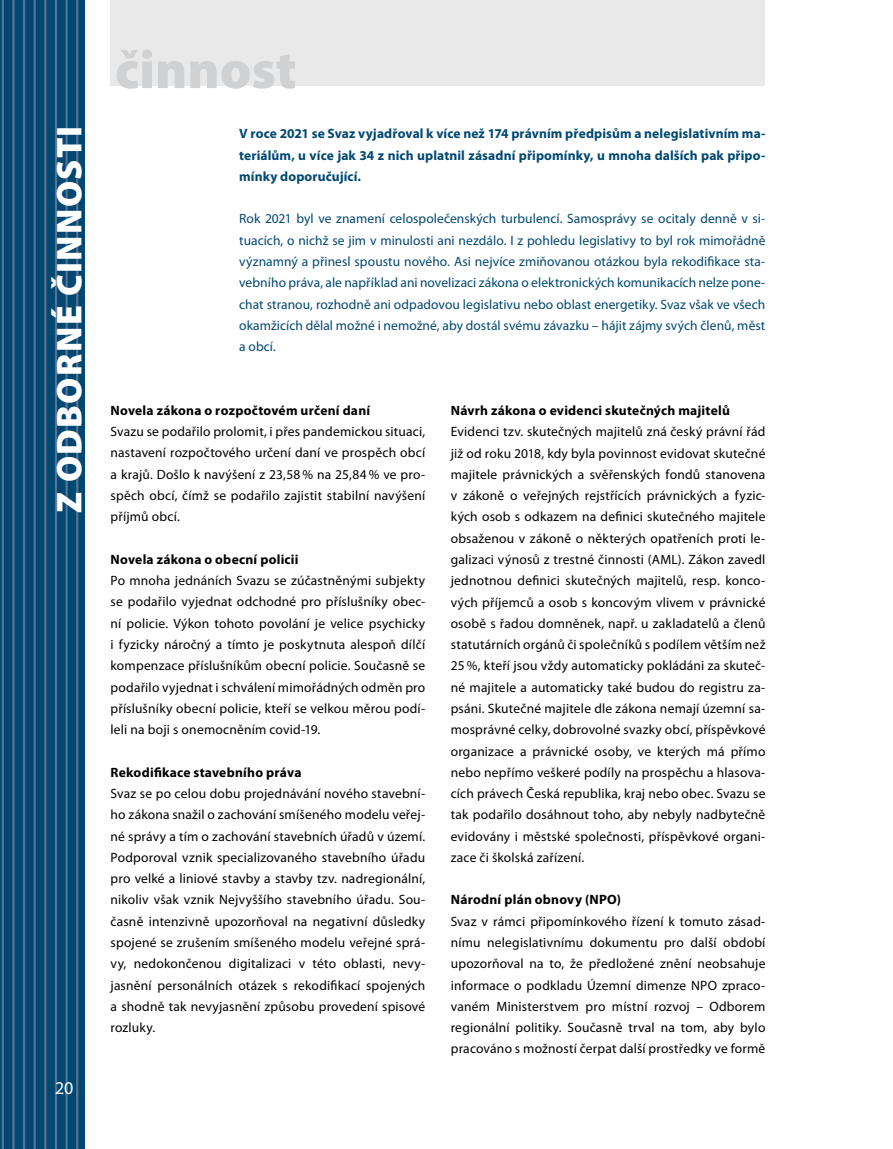
<style>
.page{position:relative;width:893px;height:1149px;background:#fff}
.page>*{position:absolute;margin:0;border:0;box-sizing:border-box;transform-origin:0 0}
.t1{font:900 54px "Myriad Pro";color:#d0d1d2}
.t2{font:900 36px "Myriad Pro";letter-spacing:.04em;color:#fff}
.t3{font:18px "Myriad Pro";color:#fff}
.t4{font:13.5px/21.3px "Myriad Pro";letter-spacing:.015em;color:#000;text-align:justify}
.t5{font:13.5px/21.3px "Myriad Pro";letter-spacing:.005em;color:#004871;text-align:justify}
.t6{font:700 13.5px/21.3px "Myriad Pro";letter-spacing:.01em;color:#004871;text-align:justify}
.t7{font:700 13.5px "Myriad Pro";letter-spacing:.02em;color:#000}
</style>
<div class="page">
<div style="left:0;top:0;width:85px;height:1148px;background:#004871"></div>
<hr style="left:76px;top:0;width:2px;height:1148px;background:#567193">
<hr style="left:65px;top:0;width:3px;height:1148px;background:#567193">
<hr style="left:55px;top:0;width:2px;height:1148px;background:#567193">
<hr style="left:44px;top:0;width:2px;height:1148px;background:#567193">
<hr style="left:34px;top:0;width:2px;height:1148px;background:#567193">
<hr style="left:23px;top:0;width:2px;height:1148px;background:#567193">
<hr style="left:12px;top:0;width:3px;height:1148px;background:#567193">
<hr style="left:2px;top:0;width:2px;height:1148px;background:#567193">
<div style="left:111px;top:0;width:654px;height:85px;background:#e9e9ea"></div>
<h2 class="t2" style="left:45px;top:512px;width:388px;rotate:-90deg">Z ODBORNÉ ČINNOSTI</h2>
<h3 class="t3" style="left:55px;top:1076px;width:20px">20</h3>
<h1 class="t1" style="left:115px;top:34px;width:183px">činnost</h1>
<p class="t6" style="left:239px;top:123px;width:528px">V roce 2021 se Svaz vyjadřoval k více než 174 právním předpisům a nelegislativním ma&shy;teriálům, u více jak 34 z nich uplatnil zásadní připomínky, u mnoha dalších pak připo&shy;mínky doporučující.</p>
<p class="t5" style="left:239px;top:208px;width:528px">Rok 2021 byl ve znamení celospolečenských turbulencí. Samosprávy se ocitaly denně v si&shy;tuacích, o nichž se jim v minulosti ani nezdálo. I z pohledu legislativy to byl rok mimořádně významný a přinesl spoustu nového. Asi nejvíce zmiňovanou otázkou byla rekodifikace sta&shy;vebního práva, ale například ani novelizaci zákona o elektronických komunikacích nelze pone&shy;chat stranou, rozhodně ani odpadovou legislativu nebo oblast energetiky. Svaz však ve všech okamžicích dělal možné i nemožné, aby dostál svému závazku – hájit zájmy svých členů, měst a obcí.</p>
<p class="t7" style="left:111px;top:401px;width:261px">Novela zákona o rozpočtovém určení daní</p>
<p class="t4" style="left:111px;top:420px;width:316px">Svazu se podařilo prolomit, i přes pandemickou situaci, nastavení rozpočtového určení daní ve prospěch obcí a krajů. Došlo k navýšení z 23,58% na 25,84% ve pro&shy;spěch obcí, čímž se podařilo zajistit stabilní navýšení příjmů obcí.</p>
<p class="t7" style="left:111px;top:550px;width:190px">Novela zákona o obecní policii</p>
<p class="t4" style="left:111px;top:569px;width:316px">Po mnoha jednáních Svazu se zúčastněnými subjekty se podařilo vyjednat odchodné pro příslušníky obec&shy;ní policie. Výkon tohoto povolání je velice psychicky i fyzicky náročný a tímto je poskytnuta alespoň dílčí kompenzace příslušníkům obecní policie. Současně se podařilo vyjednat i schválení mimořádných odměn pro příslušníky obecní policie, kteří se velkou měrou podí&shy;leli na boji s onemocněním covid-19.</p>
<p class="t7" style="left:111px;top:763px;width:192px">Rekodifikace stavebního práva</p>
<p class="t4" style="left:111px;top:782px;width:316px">Svaz se po celou dobu projednávání nového stavební&shy;ho zákona snažil o zachování smíšeného modelu veřej&shy;né správy a tím o zachování stavebních úřadů v území.<br>Podporoval vznik specializovaného stavebního úřadu pro velké a liniové stavby a stavby tzv. nadregionální, nikoliv však vznik Nejvyššího stavebního úřadu. Sou&shy;časně intenzivně upozorňoval na negativní důsledky spojené se zrušením smíšeného modelu veřejné sprá&shy;vy, nedokončenou digitalizaci v této oblasti, nevy&shy;jasnění personálních otázek s rekodifikací spojených a shodně tak nevyjasnění způsobu provedení spisové rozluky.</p>
<p class="t7" style="left:451px;top:401px;width:281px">Návrh zákona o evidenci skutečných majitelů</p>
<p class="t4" style="left:451px;top:421px;width:316px">Evidenci tzv. skutečných majitelů zná český právní řád již od roku 2018, kdy byla povinnost evidovat skutečné majitele právnických a svěřenských fondů stanovena v zákoně o veřejných rejstřících právnických a fyzic&shy;kých osob s odkazem na definici skutečného majitele obsaženou v zákoně o některých opatřeních proti le&shy;galizaci výnosů z trestné činnosti (AML). Zákon zavedl jednotnou definici skutečných majitelů, resp. konco&shy;vých příjemců a osob s koncovým vlivem v právnické osobě s řadou domněnek, např. u zakladatelů a členů statutárních orgánů či společníků s podílem větším než 25%, kteří jsou vždy automaticky pokládáni za skuteč&shy;né majitele a automaticky také budou do registru za&shy;psáni. Skutečné majitele dle zákona nemají územní sa&shy;mosprávné celky, dobrovolné svazky obcí, příspěvkové organizace a právnické osoby, ve kterých má přímo nebo nepřímo veškeré podíly na prospěchu a hlasova&shy;cích právech Česká republika, kraj nebo obec. Svazu se tak podařilo dosáhnout toho, aby nebyly nadbytečně evidovány i městské společnosti, příspěvkové organi&shy;zace či školská zařízení.</p>
<p class="t7" style="left:451px;top:890px;width:172px">Národní plán obnovy (NPO)</p>
<p class="t4" style="left:451px;top:910px;width:316px">Svaz v rámci připomínkového řízení k tomuto zásad&shy;nímu nelegislativnímu dokumentu pro další období upozorňoval na to, že předložené znění neobsahuje informace o podkladu Územní dimenze NPO zpraco&shy;vaném Ministerstvem pro místní rozvoj – Odborem regionální politiky. Současně trval na tom, aby bylo pracováno s možností čerpat další prostředky ve formě</p>
</div>
